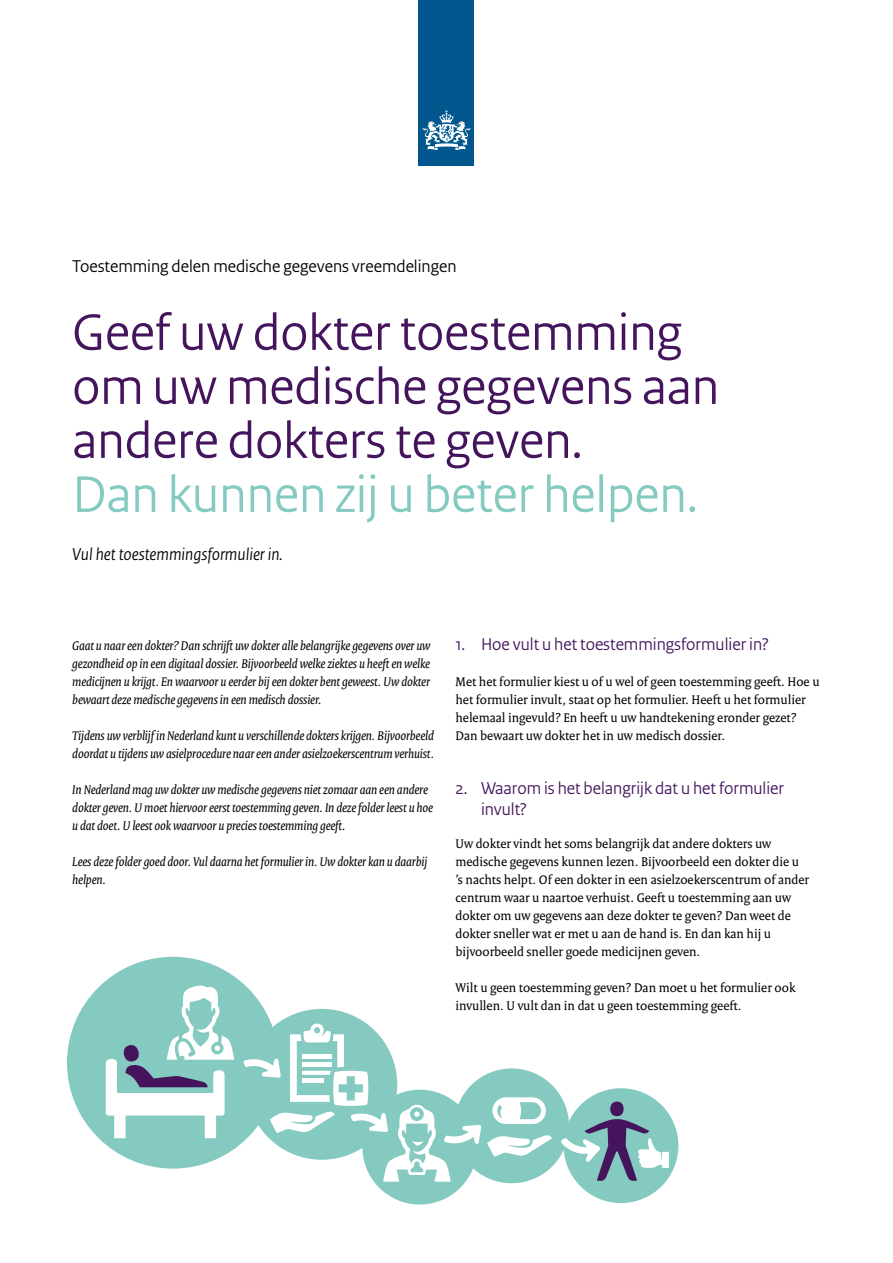
<style>
.page{position:relative;width:893px;height:1263px;background:#fff}
.page>*{position:absolute;margin:0;border:0;box-sizing:border-box;transform-origin:0 0}
._01_RO_Titel{font:54px/54px "Rijksoverheid Sans Heading";color:#44155d}
._04_RO_Paragraafkop{font:18px/21px "Rijksoverheid Sans Heading";color:#44155d}
._01_RO_Titel-2{font:18px "Rijksoverheid Sans Heading";color:#000}
._01_RO_Titel-3{font:italic 18px "Rijksoverheid Sans Heading";color:#000}
._10_RO_Broodtekst_Se{font:italic 13.5px/18px "Rijksoverheid Serif";letter-spacing:-.005em;color:#000}
._10_RO_Broodtekst_Se-2{font:13.5px/18px "Rijksoverheid Serif";color:#000}
.s1{color:#84cac0}
</style>
<div class="page">
<div style="left:67px;top:957px;width:212px;height:211px;background:#84cac0;border-radius:50%"></div>
<div style="left:246px;top:1009px;width:151px;height:151px;background:#84cac0;border-radius:50%"></div>
<div style="left:362px;top:1090px;width:115px;height:114px;background:#84cac0;border-radius:50%"></div>
<div style="left:454px;top:1068px;width:115px;height:115px;background:#84cac0;border-radius:50%"></div>
<svg style="left:106px;top:985px;width:128px;height:153px"></svg>
<svg style="left:487px;top:1135px;width:65px;height:22px"></svg>
<svg style="left:492px;top:1097px;width:54px;height:27px"></svg>
<svg style="left:243px;top:1021px;width:238px;height:161px"></svg>
<div style="left:564px;top:1088px;width:114px;height:115px;background:#84cac0;border-radius:50%"></div>
<div style="left:610px;top:1101px;width:14px;height:15px;background:#44155d;border-radius:50%"></div>
<svg style="left:561px;top:1119px;width:108px;height:64px"></svg>
<div style="left:419px;top:0;width:55px;height:166px;background:#00568d"></div>
<svg style="left:423px;top:110px;width:47px;height:40px"></svg>
<p class="_01_RO_Titel-2" style="left:72px;top:256px;width:386px">Toestemming delen medische gegevens vreemdelingen</p>
<p class="_01_RO_Titel" style="left:72px;top:306px;width:648px">Geef uw dokter toestemming om uw medische gegevens aan andere dokters te geven.<br><span class="s1">Dan kunnen zij u beter helpen.</span></p>
<p class="_01_RO_Titel-3" style="left:72px;top:544px;width:212px">Vul het toestemmingsformulier in.</p>
<p class="_10_RO_Broodtekst_Se" style="left:72px;top:636px;width:360px;text-align:justify">Gaat u naar een dokter? Dan schrijft uw dokter alle belangrijke gegevens over uw gezondheid op in een digitaal dossier. Bijvoorbeeld welke ziektes u heeft en welke medicijnen u krijgt. En waarvoor u eerder bij een dokter bent geweest. Uw dokter bewaart deze medische gegevens in een medisch dossier.</p>
<p class="_10_RO_Broodtekst_Se" style="left:72px;top:726px;width:363px">Tijdens uw verblijf in Nederland kunt u verschillende dokters krijgen. Bijvoorbeeld doordat u tijdens uw asielprocedure naar een ander asielzoekerscentrum verhuist.</p>
<p class="_10_RO_Broodtekst_Se" style="left:72px;top:780px;width:362px">In Nederland mag uw dokter uw medische gegevens niet zomaar aan een andere dokter geven. U moet hiervoor eerst toestemming geven. In deze folder leest u hoe u dat doet. U leest ook waarvoor u precies toestemming geeft.</p>
<p class="_10_RO_Broodtekst_Se" style="left:72px;top:852px;width:357px">Lees deze folder goed door. Vul daarna het formulier in. Uw dokter kan u daarbij helpen.</p>
<p class="_04_RO_Paragraafkop" style="left:455px;top:634px;width:315px">1. Hoe vult u het toestemmingsformulier in?</p>
<p class="_10_RO_Broodtekst_Se-2" style="left:455px;top:672px;width:366px">Met het formulier kiest u of u wel of geen toestemming geeft. Hoe u het formulier invult, staat op het formulier. Heeft u het formulier helemaal ingevuld? En heeft u uw handtekening eronder gezet?<br>Dan bewaart uw dokter het in uw medisch dossier.</p>
<p class="_04_RO_Paragraafkop" style="left:481px;top:778px;width:305px;text-indent:-26px">2. Waarom is het belangrijk dat u het formulier invult?</p>
<p class="_10_RO_Broodtekst_Se-2" style="left:455px;top:834px;width:355px">Uw dokter vindt het soms belangrijk dat andere dokters uw medische gegevens kunnen lezen. Bijvoorbeeld een dokter die u ’s nachts helpt. Of een dokter in een asielzoekerscentrum of ander centrum waar u naartoe verhuist. Geeft u toestemming aan uw dokter om uw gegevens aan deze dokter te geven? Dan weet de dokter sneller wat er met u aan de hand is. En dan kan hij u bijvoorbeeld sneller goede medicijnen geven.</p>
<p class="_10_RO_Broodtekst_Se-2" style="left:455px;top:978px;width:341px">Wilt u geen toestemming geven? Dan moet u het formulier ook invullen. U vult dan in dat u geen toestemming geeft.</p>
</div>
